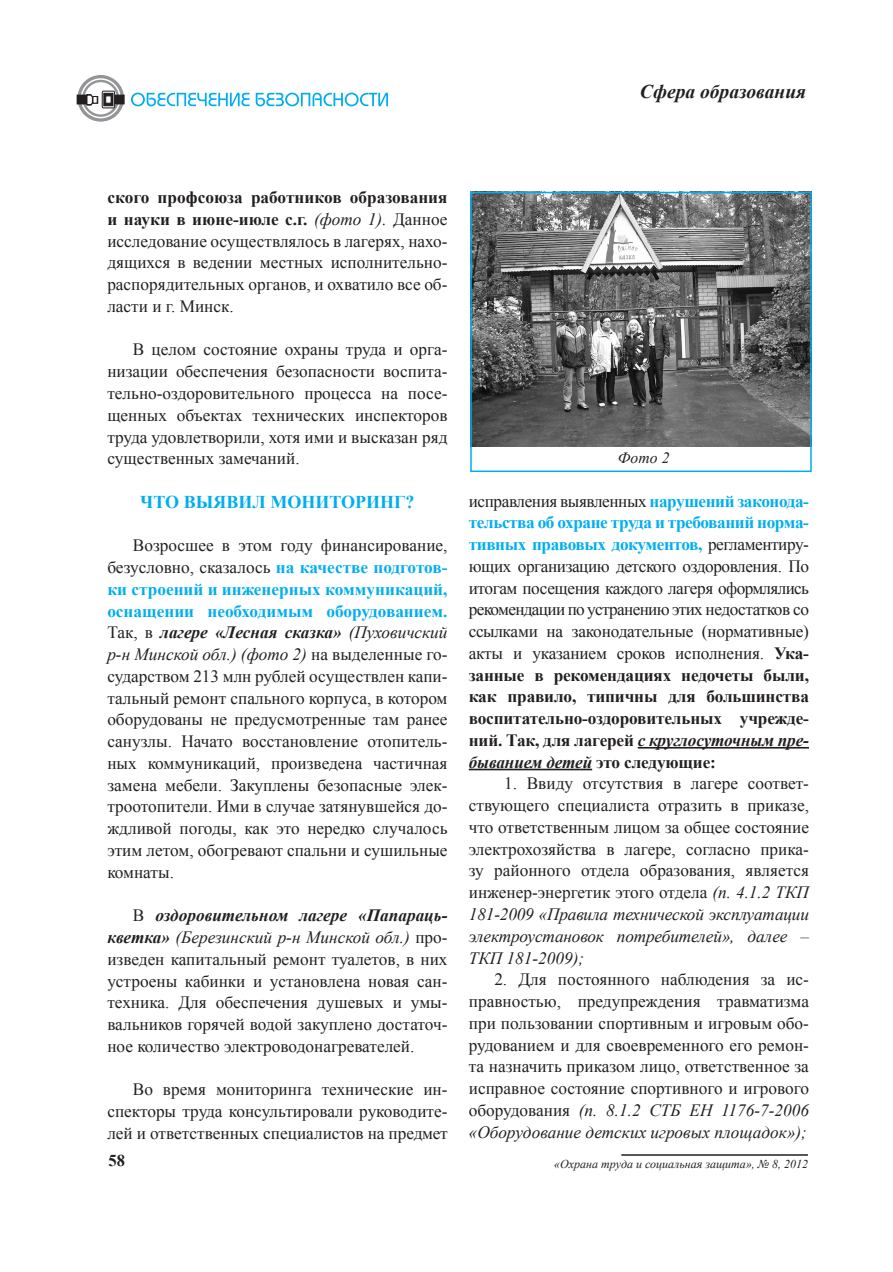
<style>
.page{position:relative;width:893px;height:1272px;background:#fff}
.page>*{position:absolute;margin:0;border:0;box-sizing:border-box;transform-origin:0 0}
.Рубрика{font:italic 700 19.5px "Times New Roman";letter-spacing:-.055em;color:#231f20}
.Раздел{font:700 18px "Times New Roman";color:#00aeef}
.Основной_текст{font:17.25px/21.8px "Times New Roman";color:#231f20;text-align:justify}
.Раздел-2{font:700 16.5px "Times New Roman";color:#231f20}
.Основной_текст-2{font:italic 15.75px "Times New Roman";color:#231f20}
.t1{font:italic 12px "Times New Roman";color:#231f20}
.s1{font-weight:700}
.s2{font-style:italic}
.s3{font-weight:700;color:#00aeef}
.s4{font-weight:700;font-style:italic}
</style>
<div class="page">
<hr style="left:621px;top:1154px;width:187px;height:1px;background:#231f20">
<hr style="left:638px;top:747px;width:171px;height:1px;background:#231f20">
<hr style="left:469px;top:768px;width:123px;height:2px;background:#231f20">
<img style="left:471px;top:191px;width:340px;height:256px">
<div style="left:470px;top:192px;width:342px;height:280px;border:2px solid #00aeef"></div>
<svg style="left:131px;top:93px;width:257px;height:13px"></svg>
<div style="left:77px;top:75px;width:47px;height:47px;border:7px solid #939598;border-radius:50%"></div>
<svg style="left:89px;top:86px;width:24px;height:24px"></svg>
<div style="left:81px;top:78px;width:40px;height:40px;border:2px solid #fff;border-radius:50%"></div>
<div style="left:114px;top:95px;width:10px;height:9px;background:#231f20"></div>
<div style="left:77px;top:95px;width:10px;height:9px;background:#231f20"></div>
<svg style="left:87px;top:91px;width:28px;height:17px"></svg>
<p class="Рубрика" style="left:640px;top:78px;width:168px">Сфера образования</p>
<p class="Основной_текст" style="left:107px;top:186px;width:342px"><span class="s1">ского профсоюза работников образования и науки в июне-июле с.г.</span> <span class="s2">(фото 1).</span> Данное исследование осуществлялось в лагерях, нахо&shy;дящихся в ведении местных исполнительно&shy;распорядительных органов, и охватило все об&shy;ласти и г. Минск.</p>
<p class="Основной_текст" style="left:107px;top:338px;width:342px;text-indent:26px">В целом состояние охраны труда и орга&shy;низации обеспечения безопасности воспита&shy;тельно-оздоровительного процесса на посе&shy;щенных объектах технических инспекторов труда удовлетворили, хотя ими и высказан ряд существенных замечаний.</p>
<p class="Раздел" style="left:140px;top:489px;width:276px">Что выявил мониторинг ?</p>
<p class="Основной_текст" style="left:107px;top:534px;width:342px;text-indent:26px">Возросшее в этом году финансирование, безусловно, сказалось <span class="s3">на качестве подготов&shy;ки строений и инженерных коммуникаций, оснащении необходимым оборудованием.<br></span>Так, в <span class="s4">лагере «Лесная сказка»</span> <span class="s2">(Пуховичский р-н Минской обл.) (фото 2)</span> на выделенные го&shy;сударством 213 млн рублей осуществлен капи&shy;тальный ремонт спального корпуса, в котором оборудованы не предусмотренные там ранее санузлы. Начато восстановление отопитель&shy;ных коммуникаций, произведена частичная замена мебели. Закуплены безопасные элек&shy;троотопители. Ими в случае затянувшейся до&shy;ждливой погоды, как это нередко случалось этим летом, обогревают спальни и сушильные комнаты.</p>
<p class="Основной_текст" style="left:107px;top:904px;width:342px;text-indent:26px">В <span class="s4">оздоровительном лагере «Папараць&shy;квет ка»</span> <span class="s2">(Березинский р-н Минской обл.)</span> про&shy;изведен капитальный ремонт туалетов, в них устроены кабинки и установлена новая сан&shy;техника. Для обеспечения душевых и умы&shy;вальников горячей водой закуплено достаточ&shy;ное количество электроводонагревателей.</p>
<p class="Основной_текст" style="left:107px;top:1078px;width:342px;text-indent:26px">Во время мониторинга технические ин&shy;спекторы труда консультировали руководите&shy;лей и ответственных специалистов на предмет</p>
<p class="Основной_текст-2" style="left:618px;top:446px;width:53px">Фото 2</p>
<p class="Основной_текст" style="left:469px;top:489px;width:342px">исправления выявленных <span class="s3">нарушений законода&shy;тельства об охране труда и требований норма&shy;тивных правовых документов,</span> регламентиру&shy;ющих организацию детского оздоровления. По итогам посещения каждого лагеря оформлялись рекомендации по устранению этих недостатков со ссылками на законодательные (нормативные) акты и указанием сроков исполнения. <span class="s1">Ука&shy;занные в рекомендациях недочеты были, как правило, типичны для большинства воспитательно-оздоровительных учрежде&shy;ний. Так, для лагерей</span> <span class="s4">с круглосуточным пре&shy;быванием детей</span> <span class="s1">это следующие:</span></p>
<p class="Основной_текст" style="left:469px;top:772px;width:342px;text-indent:35px">1. Ввиду отсутствия в лагере соответ&shy;ствующего специалиста отразить в приказе, что ответственным лицом за общее состояние электрохозяйства в лагере, согласно прика&shy;зу районного отдела образования, является инженер-энергетик этого отдела <span class="s2">(п. 4.1.2 ТКП 181-2009 «Правила технической эксплуатации электроустановок потребителей», далее – ТКП 181-2009);</span></p>
<p class="Основной_текст" style="left:469px;top:968px;width:342px;text-indent:26px">2. Для постоянного наблюдения за ис&shy;правностью, предупреждения травматизма при пользовании спортивным и игровым обо&shy;рудованием и для своевременного его ремон&shy;та назначить приказом лицо, ответственное за исправное состояние спортивного и игрового оборудования <span class="s2">(п. 8.1.2 СТБ ЕН 1176-7-2006 «Оборудование детских игровых площадок»);</span></p>
<p class="Раздел-2" style="left:109px;top:1149px;width:18px">58</p>
<p class="t1" style="left:554px;top:1155px;width:255px">«Охрана труда и социальная защита», № 8, 2012</p>
</div>
